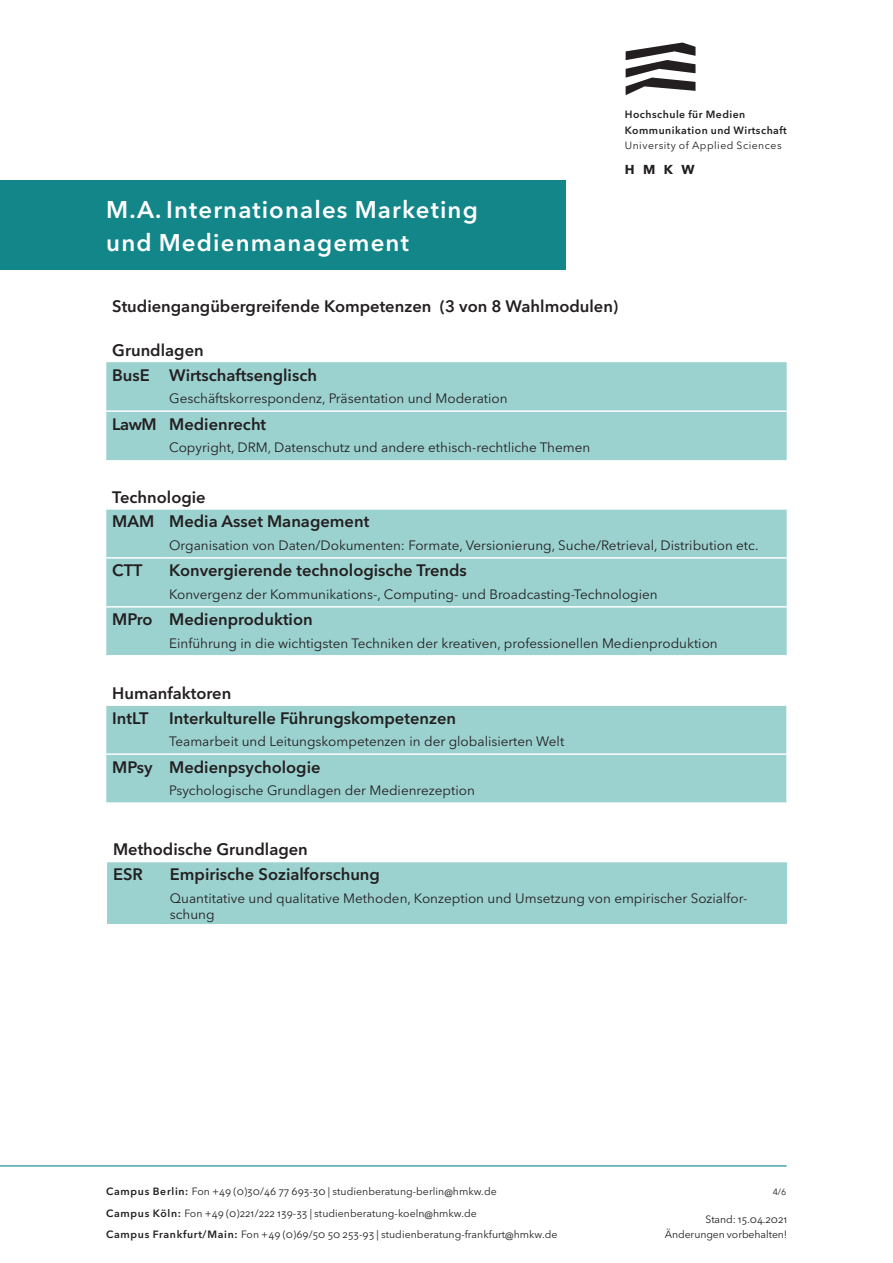
<style>
.page{position:relative;width:893px;height:1263px;background:#fff}
.page>*{position:absolute;margin:0;border:0;box-sizing:border-box;transform-origin:0 0}
.t1{font:600 24px/33px "Avenir Next LT Pro";letter-spacing:.045em;color:#fff}
.t2{font:600 16.5px/24.5px "Avenir Next LT Pro";color:#231f20}
.t3{font:13.5px/16.2px "Avenir Next LT Pro";color:#231f20}
.t4{font:700 12.9px "Avenir Next LT Pro";color:#231f20}
.t5{font:10.5px/21.5px "Avenir Next LT Pro";letter-spacing:.005em;color:#231f20;text-align:right}
.t6{font:600 10.5px/15.8px "Avenir Next LT Pro";letter-spacing:.045em;color:#231f20}
.t7{font:10.5px "Avenir Next LT Pro";letter-spacing:.045em;color:#231f20}
.t8{font:9px "Avenir Next LT Pro";color:#231f20}
.s1{font-weight:600}
</style>
<div class="page">
<svg style="left:626px;top:43px;width:69px;height:52px"></svg>
<hr style="left:0;top:1165px;width:787px;height:1px;background:#13868a">
<div style="left:0;top:181px;width:566px;height:89px;background:#13868a"></div>
<div style="left:106px;top:362px;width:681px;height:98px;background:#9bd2d0"></div>
<hr style="left:106px;top:410px;width:57px;height:2px;background:#fff">
<hr style="left:163px;top:410px;width:624px;height:2px;background:#fff">
<div style="left:106px;top:706px;width:680px;height:96px;background:#9bd2d0"></div>
<hr style="left:106px;top:753px;width:57px;height:2px;background:#fff">
<hr style="left:163px;top:753px;width:623px;height:2px;background:#fff">
<div style="left:106px;top:510px;width:681px;height:145px;background:#9bd2d0"></div>
<hr style="left:106px;top:606px;width:57px;height:2px;background:#fff">
<hr style="left:163px;top:606px;width:624px;height:2px;background:#fff">
<hr style="left:106px;top:557px;width:57px;height:2px;background:#fff">
<hr style="left:163px;top:557px;width:624px;height:2px;background:#fff">
<div style="left:107px;top:862px;width:680px;height:62px;background:#9bd2d0"></div>
<h1 class="t1" style="left:106px;top:193px;width:373px">M. A. Internationales Marketing und Medienmanagement</h1>
<p class="t6" style="left:625px;top:106px;width:164px">Hochschule für Medien<br>Kommunikation und Wirtschaft</p>
<p class="t7" style="left:625px;top:139px;width:158px">University of Applied Sciences</p>
<p class="t4" style="left:625px;top:162px;width:71px">HMKW</p>
<p class="t2" style="left:112px;top:294px;width:508px">Studiengangübergreifende Kompetenzen (3 von 8 Wahlmodulen)</p>
<p class="t2" style="left:112px;top:338px;width:206px">Grundlagen<br>BusE Wirtschaftsenglisch</p>
<p class="t3" style="left:169px;top:390px;width:340px">Geschäftskorrespondenz, Präsentation und Moderation</p>
<p class="t2" style="left:112px;top:411px;width:155px">LawM Medienrecht</p>
<p class="t3" style="left:169px;top:439px;width:423px">Copyright, DRM, Datenschutz und andere ethisch-rechtliche Themen</p>
<p class="t2" style="left:112px;top:485px;width:258px">Technologie<br>MAM Media Asset Management</p>
<p class="t3" style="left:169px;top:537px;width:591px">Organisation von Daten/Dokumenten: Formate, Versionierung, Suche/Retrieval, Distribution etc.</p>
<p class="t2" style="left:112px;top:558px;width:32px">CTT</p>
<p class="t2" style="left:169px;top:558px;width:299px">Konvergierende technologische Trends</p>
<p class="t3" style="left:169px;top:586px;width:490px">Konvergenz der Kommunikations-, Computing- und Broadcasting-Technologien</p>
<p class="t2" style="left:112px;top:607px;width:202px">MPro Medienproduktion</p>
<p class="t3" style="left:169px;top:635px;width:550px">Einführung in die wichtigsten Techniken der kreativen, professionellen Medienproduktion</p>
<p class="t2" style="left:112px;top:680px;width:345px;line-height:25px">Humanfaktoren<br>IntLT Interkulturelle Führungskompetenzen</p>
<p class="t3" style="left:169px;top:733px;width:397px">Teamarbeit und Leitungskompetenzen in der globalisierten Welt</p>
<p class="t2" style="left:112px;top:754px;width:210px">MPsy Medienpsychologie</p>
<p class="t3" style="left:169px;top:782px;width:307px">Psychologische Grundlagen der Medienrezeption</p>
<p class="t2" style="left:113px;top:836px;width:196px;line-height:25px">Methodische Grundlagen<br>ESR</p>
<p class="t2" style="left:170px;top:862px;width:212px">Empirische Sozialforschung</p>
<p class="t3" style="left:170px;top:890px;width:579px">Quantitative und qualitative Methoden, Konzeption und Umsetzung von empirischer Sozialfor&shy;schung</p>
<p class="t5" style="left:106px;top:1181px;width:453px;text-align:left"><span class="s1">Campus Berlin:</span> Fon +49 (0)30/46 77 693-30 | studienberatung-berlin@hmkw.de<br><span class="s1">Campus Köln:</span> Fon +49 (0)221/222 139-33 | studienberatung-koeln@hmkw.de<br><span class="s1">Campus Frankfurt/Main:</span> Fon +49 (0)69/50 50 253-93 | studienberatung-frankfurt@hmkw.de</p>
<p class="t8" style="left:773px;top:1187px;width:15px">4/6</p>
<p class="t5" style="left:665px;top:1212px;width:124px;line-height:15px">Stand: 15.04.2021<br>Änderungen vorbehalten!</p>
</div>
